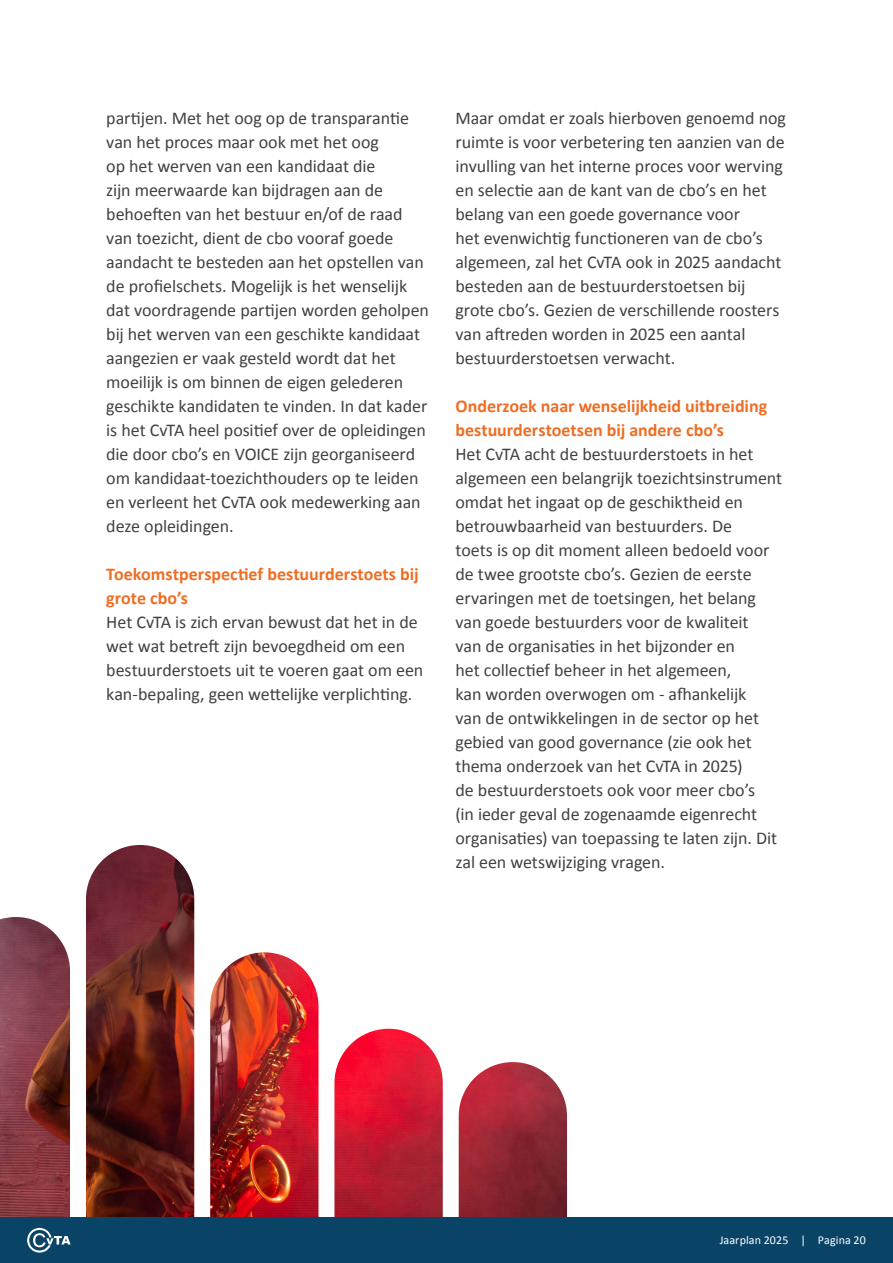
<style>
.page{position:relative;width:893px;height:1263px;background:#fff}
.page>*{position:absolute;margin:0;border:0;box-sizing:border-box;transform-origin:0 0}
.Broodtekst{font:18px/24px "Calibri";letter-spacing:-.005em;color:#414141}
.t1{font:700 18px/24px "Calibri";color:#ef6d24}
.t2{font:12px "Calibri";letter-spacing:.01em;color:#fff}
</style>
<div class="page">
<img style="left:0;top:917px;width:70px;height:300px">
<img style="left:210px;top:952px;width:108px;height:265px">
<img style="left:334px;top:1029px;width:109px;height:188px">
<img style="left:459px;top:1062px;width:108px;height:155px">
<img style="left:86px;top:845px;width:108px;height:372px">
<div style="left:0;top:1217px;width:893px;height:46px;background:#094467"></div>
<svg style="left:27px;top:1228px;width:44px;height:24px"></svg>
<p class="Broodtekst" style="left:106px;top:106px;width:324px">partijen. Met het oog op de transparantie van het proces maar ook met het oog<br>op het werven van een kandidaat die<br>zijn meerwaarde kan bijdragen aan de behoeften van het bestuur en/of de raad van toezicht, dient de cbo vooraf goede aandacht te besteden aan het opstellen van de profielschets. Mogelijk is het wenselijk dat voordragende partijen worden geholpen bij het werven van een geschikte kandidaat aangezien er vaak gesteld wordt dat het moeilijk is om binnen de eigen gelederen geschikte kandidaten te vinden. In dat kader is het CvTA heel positief over de opleidingen die door cbo’s en VOICE zijn georganiseerd om kandidaat-toezichthouders op te leiden en verleent het CvTA ook medewerking aan deze opleidingen.</p>
<h2 class="t1" style="left:106px;top:562px;width:314px">Toekomstperspectief bestuurderstoets bij grote cbo’s</h2>
<p class="Broodtekst" style="left:106px;top:610px;width:319px">Het CvTA is zich ervan bewust dat het in de wet wat betreft zijn bevoegdheid om een bestuurderstoets uit te voeren gaat om een kan-bepaling, geen wettelijke verplichting.</p>
<p class="Broodtekst" style="left:455px;top:106px;width:332px">Maar omdat er zoals hierboven genoemd nog ruimte is voor verbetering ten aanzien van de invulling van het interne proces voor werving en selectie aan de kant van de cbo’s en het belang van een goede governance voor<br>het evenwichtig functioneren van de cbo’s algemeen, zal het CvTA ook in 2025 aandacht besteden aan de bestuurderstoetsen bij grote cbo’s. Gezien de verschillende roosters van aftreden worden in 2025 een aantal bestuurderstoetsen verwacht.</p>
<h2 class="t1" style="left:455px;top:393px;width:313px">Onderzoek naar wenselijkheid uitbreiding bestuurderstoetsen bij andere cbo’s</h2>
<p class="Broodtekst" style="left:455px;top:442px;width:328px">Het CvTA acht de bestuurderstoets in het algemeen een belangrijk toezichtsinstrument omdat het ingaat op de geschiktheid en betrouwbaarheid van bestuurders. De<br>toets is op dit moment alleen bedoeld voor de twee grootste cbo’s. Gezien de eerste ervaringen met de toetsingen, het belang van goede bestuurders voor de kwaliteit<br>van de organisaties in het bijzonder en<br>het collectief beheer in het algemeen,<br>kan worden overwogen om - afhankelijk<br>van de ontwikkelingen in de sector op het gebied van good governance (zie ook het thema onderzoek van het CvTA in 2025)<br>de bestuurderstoets ook voor meer cbo’s<br>(in ieder geval de zogenaamde eigenrecht organisaties) van toepassing te laten zijn. Dit zal een wetswijziging vragen.</p>
<p class="t2" style="left:720px;top:1232px;width:148px">Jaarplan 2025 | Pagina 20</p>
</div>
